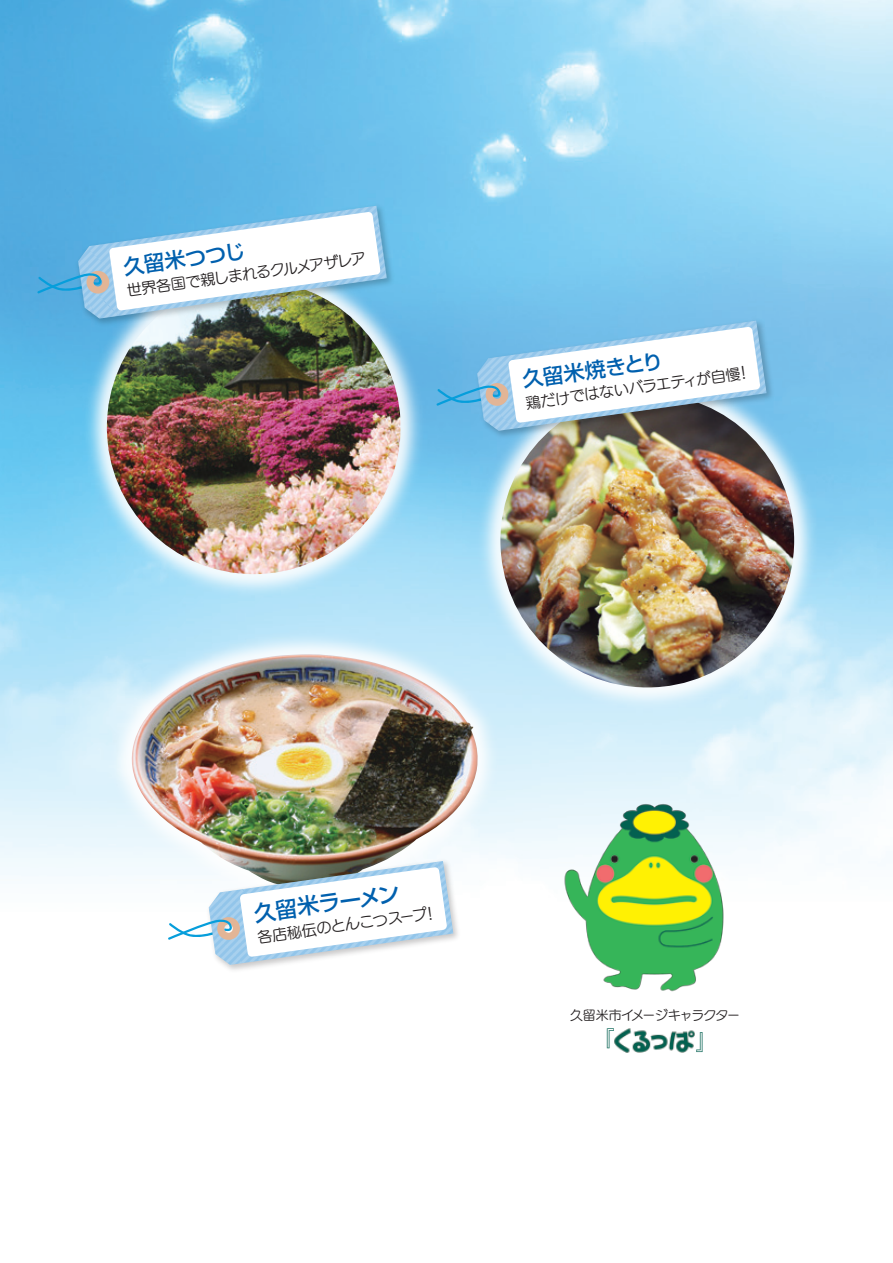
<style>
.page{position:relative;width:893px;height:1263px;background:#fff}
.page>*{position:absolute;margin:0;border:0;box-sizing:border-box;transform-origin:0 0}
.t1{font:500 21.9px "Shin Go Pro";color:#046050}
.t2{font:500 21.75px "Shin Go Pro";color:#0160ae}
.t3{font:500 20.85px "Shin Go Pro";color:#0160ae}
.t4{font:14.85px "UD Marugo Large Pr 6 M";color:#231f20}
.t5{font:12.9px "UD Marugo Large Pr 6 M";letter-spacing:-.06em;color:#231f20}
</style>
<div class="page">
<img style="left:0;top:0;width:893px;height:876px">
<img style="left:68px;top:638px;width:473px;height:238px">
<img style="left:129px;top:654px;width:350px;height:222px">
<img style="left:437px;top:330px;width:421px;height:421px">
<img style="left:500px;top:394px;width:294px;height:293px;border-radius:147px">
<img style="left:43px;top:217px;width:421px;height:421px">
<img style="left:107px;top:280px;width:293px;height:294px;border-radius:145px">
<img style="left:472px;top:315px;width:305px;height:126px">
<img style="left:204px;top:856px;width:260px;height:114px">
<img style="left:73px;top:201px;width:324px;height:128px">
<svg style="left:37px;top:206px;width:350px;height:113px"></svg>
<img style="left:550px;top:762px;width:191px;height:230px">
<img style="left:614px;top:1028px;width:81px;height:25px">
<svg style="left:436px;top:321px;width:331px;height:110px"></svg>
<svg style="left:168px;top:861px;width:285px;height:104px"></svg>
<h3 class="t3" style="left:121px;top:250px;width:124px;rotate:-8deg">久留米つつじ</h3>
<p class="t4" style="left:126px;top:283px;width:242px;rotate:-8deg">世界各国で親しまれるクルメアザレア</p>
<h3 class="t3" style="left:520px;top:363px;width:143px;rotate:-8deg">久留米焼きとり</h3>
<p class="t4" style="left:525px;top:395px;width:218px;rotate:-8deg">鶏だけではないバラエティが自慢</p>
<h2 class="t2" style="left:252px;top:896px;width:148px;rotate:-8deg">久留米ラーメン</h2>
<p class="t4" style="left:256px;top:929px;width:173px;rotate:-8deg">各店秘伝のとんこつスープ</p>
<p class="t5" style="left:570px;top:1008px;width:171px">久留米市イメージキャラクター</p>
<h1 class="t1" style="left:592px;top:1021px;width:23px">』</h1>
<h1 class="t1" style="left:696px;top:1024px;width:23px">『</h1>
</div>
